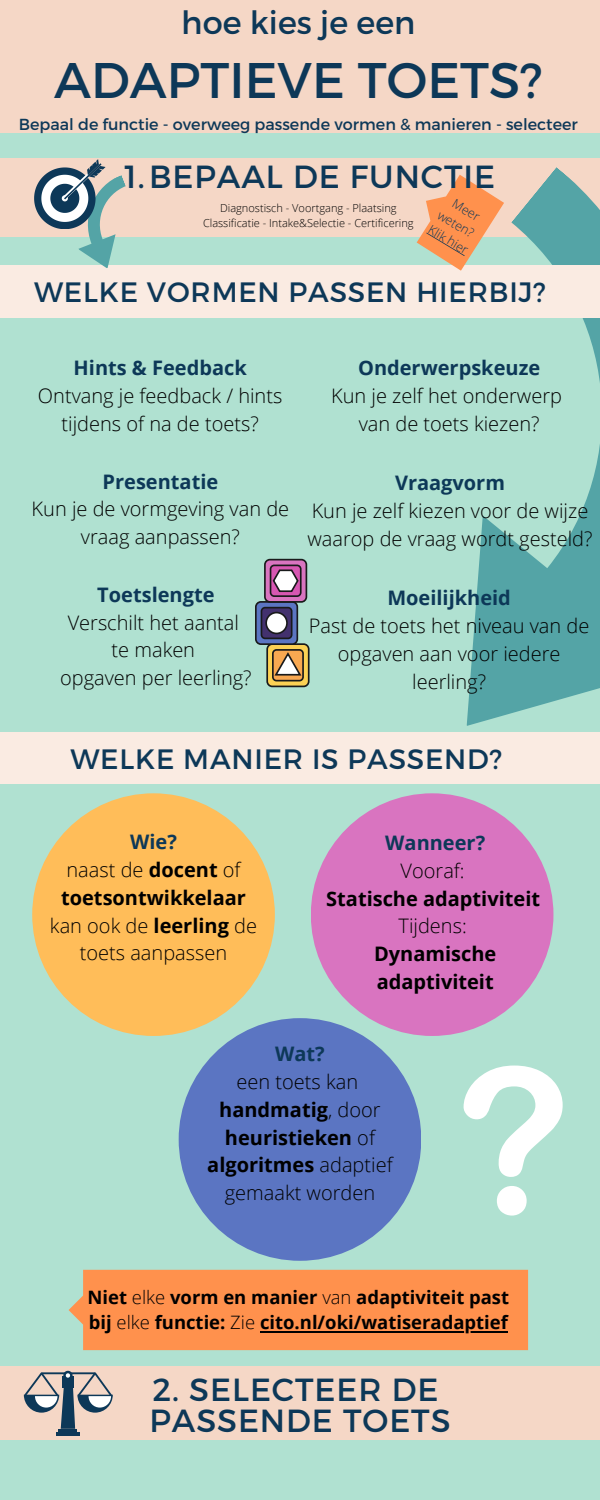
<style>
.page{position:relative;width:600px;height:1500px;background:#b0e1d1}
.page>*{position:absolute;margin:0;border:0;box-sizing:border-box;transform-origin:0 0}
.t1{font:50px "Montserrat";color:#0d3858}
.t2{font:32px "Montserrat";letter-spacing:.03em;color:#0d3858}
.t3{font:32px "Montserrat";color:#0d3858}
.t4{font:28px "Montserrat";letter-spacing:.03em;color:#0d3858}
.t5{font:300 20px/27.8px "Open Sans";color:#000;text-align:center}
.t6{font:700 20px/27.8px "Open Sans";color:#000;text-align:center}
.t7{font:700 20px "Open Sans";color:#0d3858}
.t8{font:700 18.5px/25.5px "Open Sans";color:#000}
.t9{font:16px "Montserrat";color:#0d3858}
.t10{font:300 12.6px/17.2px "Open Sans";color:#0d3858;text-align:center}
.t11{font:300 11px "Open Sans";color:#000}
.s1{font-weight:700}
.s2{font-weight:300}
</style>
<div class="page">
<div style="left:0;top:158px;width:600px;height:79px;background:#f5d7c6"></div>
<svg style="left:247px;top:167px;width:353px;height:635px"></svg>
<svg style="left:464px;top:1066px;width:99px;height:150px"></svg>
<div style="left:179px;top:1018px;width:242px;height:243px;background:#5b75c2;border-radius:50%"></div>
<div style="left:32px;top:793px;width:243px;height:243px;background:#ffbd59;border-radius:50%"></div>
<div style="left:311px;top:793px;width:242px;height:243px;background:#d974c0;border-radius:50%"></div>
<div style="left:0;top:1366px;width:600px;height:74px;background:#f5d7c6"></div>
<hr style="left:58px;top:1429px;width:19px;height:4px;background:#0d3858">
<hr style="left:56px;top:1433px;width:23px;height:3px;background:#0d3858">
<svg style="left:24px;top:1371px;width:89px;height:58px"></svg>
<div style="left:267px;top:644px;width:42px;height:42px;background:#fcd154;border-radius:5px"></div>
<div style="left:266px;top:643px;width:43px;height:44px;border:2px solid #191a1b;border-radius:5px"></div>
<div style="left:273px;top:650px;width:30px;height:31px;background:#f8a851;border-radius:4px"></div>
<div style="left:272px;top:649px;width:32px;height:32px;border:2px solid #191a1b;border-radius:4px"></div>
<svg style="left:273px;top:650px;width:30px;height:27px"></svg>
<svg style="left:256px;top:602px;width:41px;height:42px"></svg>
<div style="left:255px;top:601px;width:43px;height:44px;border:2px solid #191a1b;border-radius:5px"></div>
<div style="left:261px;top:608px;width:31px;height:30px;background:#43316e;border-radius:4px"></div>
<div style="left:261px;top:607px;width:32px;height:32px;border:2px solid #191a1b;border-radius:4px"></div>
<div style="left:266px;top:613px;width:21px;height:20px;background:#fff;border-radius:50%"></div>
<div style="left:265px;top:612px;width:23px;height:22px;border:2px solid #191a1b;border-radius:50%"></div>
<div style="left:265px;top:560px;width:41px;height:42px;background:#d974c0;border-radius:5px"></div>
<div style="left:264px;top:559px;width:43px;height:44px;border:2px solid #191a1b;border-radius:5px"></div>
<div style="left:271px;top:565px;width:30px;height:31px;background:#d757b2;border-radius:4px"></div>
<div style="left:270px;top:565px;width:32px;height:32px;border:2px solid #191a1b;border-radius:4px"></div>
<svg style="left:272px;top:569px;width:28px;height:25px"></svg>
<div style="left:0;top:0;width:600px;height:133px;background:#f5d7c6"></div>
<div style="left:0;top:266px;width:600px;height:52px;background:#faebe2"></div>
<div style="left:0;top:732px;width:600px;height:52px;background:#faebe2"></div>
<svg style="left:34px;top:159px;width:118px;height:109px"></svg>
<svg style="left:404px;top:167px;width:100px;height:104px"></svg>
<div style="left:69px;top:1270px;width:459px;height:80px;background:#ff914d"></div>
<hr style="left:260px;top:1331px;width:248px;height:1px;background:#000">
<p class="t3" style="left:181px;top:2px;width:236px">hoe kies je een</p>
<p class="t1" style="left:54px;top:48px;width:490px">ADAPTIEVE TOETS?</p>
<p class="t9" style="left:19px;top:114px;width:561px">Bepaal de functie - overweeg passende vormen &amp; manieren - selecteer</p>
<p class="t2" style="left:125px;top:156px;width:372px">1.BEPAAL DE FUNCTIE</p>
<p class="t11" style="left:220px;top:200px;width:178px">Diagnostisch - Voortgang - Plaatsing</p>
<p class="t11" style="left:203px;top:215px;width:212px">Classificatie - Intake&amp;Selectie - Certificering</p>
<p class="t10" style="left:452px;top:191px;width:41px;rotate:31deg">Meer weten?</p>
<p class="t10" style="left:434px;top:220px;width:46px;rotate:31deg">Klik hier</p>
<p class="t4" style="left:34px;top:274px;width:513px">WELKE VORMEN PASSEN HIERBIJ?</p>
<p class="t7" style="left:74px;top:354px;width:175px">Hints &amp; Feedback</p>
<p class="t5" style="left:38px;top:381px;width:246px">Ontvang je feedback / hints tijdens of na de toets?</p>
<p class="t7" style="left:103px;top:467px;width:117px">Presentatie</p>
<p class="t5" style="left:32px;top:495px;width:259px">Kun je de vormgeving van de vraag aanpassen?</p>
<p class="t7" style="left:97px;top:580px;width:119px">Toetslengte</p>
<p class="t5" style="left:68px;top:608px;width:173px">Verschilt het aantal</p>
<p class="t5" style="left:112px;top:636px;width:85px">te maken</p>
<p class="t5" style="left:60px;top:663px;width:193px">opgaven per leerling?</p>
<p class="t7" style="left:358px;top:354px;width:184px">Onderwerpskeuze</p>
<p class="t5" style="left:331px;top:381px;width:232px">Kun je zelf het onderwerp</p>
<p class="t5" style="left:359px;top:409px;width:182px">van de toets kiezen?</p>
<p class="t7" style="left:395px;top:469px;width:111px">Vraagvorm</p>
<p class="t5" style="left:307px;top:496px;width:287px;text-align:left">Kun je zelf kiezen voor de wijze waarop de vraag wordt gesteld?</p>
<p class="t7" style="left:387px;top:584px;width:125px">Moeilijkheid</p>
<p class="t5" style="left:309px;top:612px;width:282px">Past de toets het niveau van de opgaven aan voor iedere leerling?</p>
<p class="t4" style="left:70px;top:741px;width:433px">WELKE MANIER IS PASSEND?</p>
<p class="t7" style="left:130px;top:828px;width:48px">Wie?</p>
<p class="t5" style="left:50px;top:856px;width:209px">naast de <span class="s1">docent</span> of <span class="s1">toetsontwikkelaar </span>kan ook de <span class="s1">leerling</span> de toets aanpassen</p>
<p class="t7" style="left:385px;top:829px;width:101px">Wanneer?</p>
<p class="t5" style="left:401px;top:856px;width:66px">Vooraf:</p>
<p class="t6" style="left:326px;top:884px;width:215px">Statische adaptiviteit</p>
<p class="t5" style="left:399px;top:912px;width:70px">Tijdens:</p>
<p class="t6" style="left:374px;top:940px;width:124px;text-align:left">Dynamische adaptiviteit</p>
<p class="t7" style="left:275px;top:1040px;width:51px">Wat?</p>
<p class="t5" style="left:237px;top:1067px;width:123px">een toets kan</p>
<p class="t6" style="left:207px;top:1095px;width:187px">handmatig<span class="s2">, door </span>heuristieken <span class="s2">of </span>algoritmes <span class="s2">adaptief gemaakt worden</span></p>
<p class="t8" style="left:88px;top:1284px;width:423px">Niet <span class="s2">elke</span> vorm en manier <span class="s2">van</span> adaptiviteit past bij <span class="s2">elke</span> functie: <span class="s2">Zie</span> cito.nl/oki/watiseradaptief</p>
<p class="t2" style="left:152px;top:1369px;width:287px">2. SELECTEER DE</p>
<p class="t2" style="left:149px;top:1400px;width:303px">PASSENDE TOETS</p>
</div>
